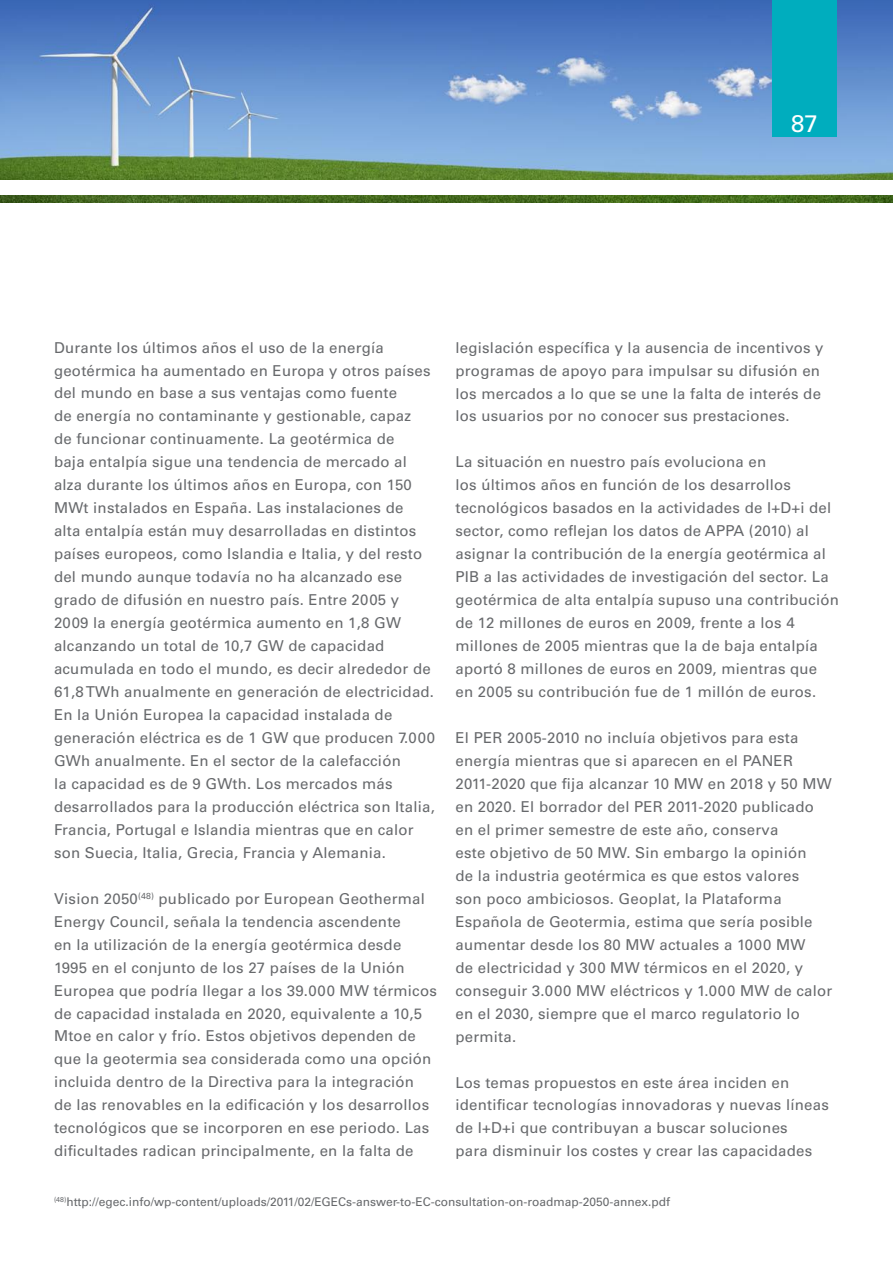
<style>
.page{position:relative;width:893px;height:1263px;background:#fff}
.page>*{position:absolute;margin:0;border:0;box-sizing:border-box;transform-origin:0 0}
.t1{font:24px "Univers LT Std";color:#fff}
.t2{font:15px/23px "Univers LT Std";letter-spacing:.015em;color:#67696c}
.t3{font:12px "Univers LT Std";color:#67696c}
</style>
<div class="page">
<img style="left:0;top:0;width:893px;height:202px">
<div style="left:0;top:181px;width:893px;height:14px;background:#fff"></div>
<div style="left:772px;top:0;width:65px;height:136px;background:#00adbe"></div>
<h1 class="t1" style="left:791px;top:109px;width:28px">87</h1>
<p class="t2" style="left:54px;top:336px;width:383px">Durante los últimos años el uso de la energía geotérmica ha aumentado en Europa y otros países del mundo en base a sus ventajas como fuente<br>de energía no contaminante y gestionable, capaz<br>de funcionar continuamente. La geotérmica de<br>baja entalpía sigue una tendencia de mercado al alza durante los últimos años en Europa, con 150<br>MWt instalados en España. Las instalaciones de<br>alta entalpía están muy desarrolladas en distintos países europeos, como Islandia e Italia, y del resto del mundo aunque todavía no ha alcanzado ese grado de difusión en nuestro país. Entre 2005 y 2009 la energía geotérmica aumento en 1,8 GW alcanzando un total de 10,7 GW de capacidad acumulada en todo el mundo, es decir alrededor de 61,8 TWh anualmente en generación de electricidad.<br>En la Unión Europea la capacidad instalada de generación eléctrica es de 1 GW que producen 7.000<br>GWh anualmente. En el sector de la calefacción<br>la capacidad es de 9 GWth. Los mercados más desarrollados para la producción eléctrica son Italia, Francia, Portugal e Islandia mientras que en calor son Suecia, Italia, Grecia, Francia y Alemania.</p>
<p class="t2" style="left:54px;top:887px;width:384px">Vision 2050<sup>(48)</sup> publicado por European Geothermal Energy Council, señala la tendencia ascendente<br>en la utilización de la energía geotérmica desde 1995 en el conjunto de los 27 países de la Unión Europea que podría llegar a los 39.000 MW térmicos de capacidad instalada en 2020, equivalente a 10,5<br>Mtoe en calor y frío. Estos objetivos dependen de que la geotermia sea considerada como una opción incluida dentro de la Directiva para la integración<br>de las renovables en la edificación y los desarrollos tecnológicos que se incorporen en ese periodo. Las dificultades radican principalmente, en la falta de</p>
<p class="t2" style="left:455px;top:336px;width:370px">legislación específica y la ausencia de incentivos y programas de apoyo para impulsar su difusión en los mercados a lo que se une la falta de interés de los usuarios por no conocer sus prestaciones.</p>
<p class="t2" style="left:455px;top:451px;width:385px">La situación en nuestro país evoluciona en<br>los últimos años en función de los desarrollos tecnológicos basados en la actividades de I+D+i del sector, como reflejan los datos de APPA (2010) al asignar la contribución de la energía geotérmica al PIB a las actividades de investigación del sector. La geotérmica de alta entalpía supuso una contribución de 12 millones de euros en 2009, frente a los 4 millones de 2005 mientras que la de baja entalpía aportó 8 millones de euros en 2009, mientras que<br>en 2005 su contribución fue de 1 millón de euros.</p>
<p class="t2" style="left:455px;top:726px;width:378px">El PER 2005-2010 no incluía objetivos para esta energía mientras que si aparecen en el PANER 2011-2020 que fija alcanzar 10 MW en 2018 y 50 MW en 2020. El borrador del PER 2011-2020 publicado en el primer semestre de este año, conserva<br>este objetivo de 50 MW. Sin embargo la opinión<br>de la industria geotérmica es que estos valores<br>son poco ambiciosos. Geoplat, la Plataforma Española de Geotermia, estima que sería posible aumentar desde los 80 MW actuales a 1000 MW<br>de electricidad y 300 MW térmicos en el 2020, y conseguir 3.000 MW eléctricos y 1.000 MW de calor en el 2030, siempre que el marco regulatorio lo permita.</p>
<p class="t2" style="left:455px;top:1071px;width:375px">Los temas propuestos en este área inciden en identificar tecnologías innovadoras y nuevas líneas de I+D+i que contribuyan a buscar soluciones<br>para disminuir los costes y crear las capacidades</p>
<p class="t3" style="left:54px;top:1195px;width:618px"><sup>(48)</sup>http://egec.info/wp-content/uploads/2011/02/EGECs-answer-to-EC-consultation-on-roadmap-2050-annex.pdf</p>
</div>
